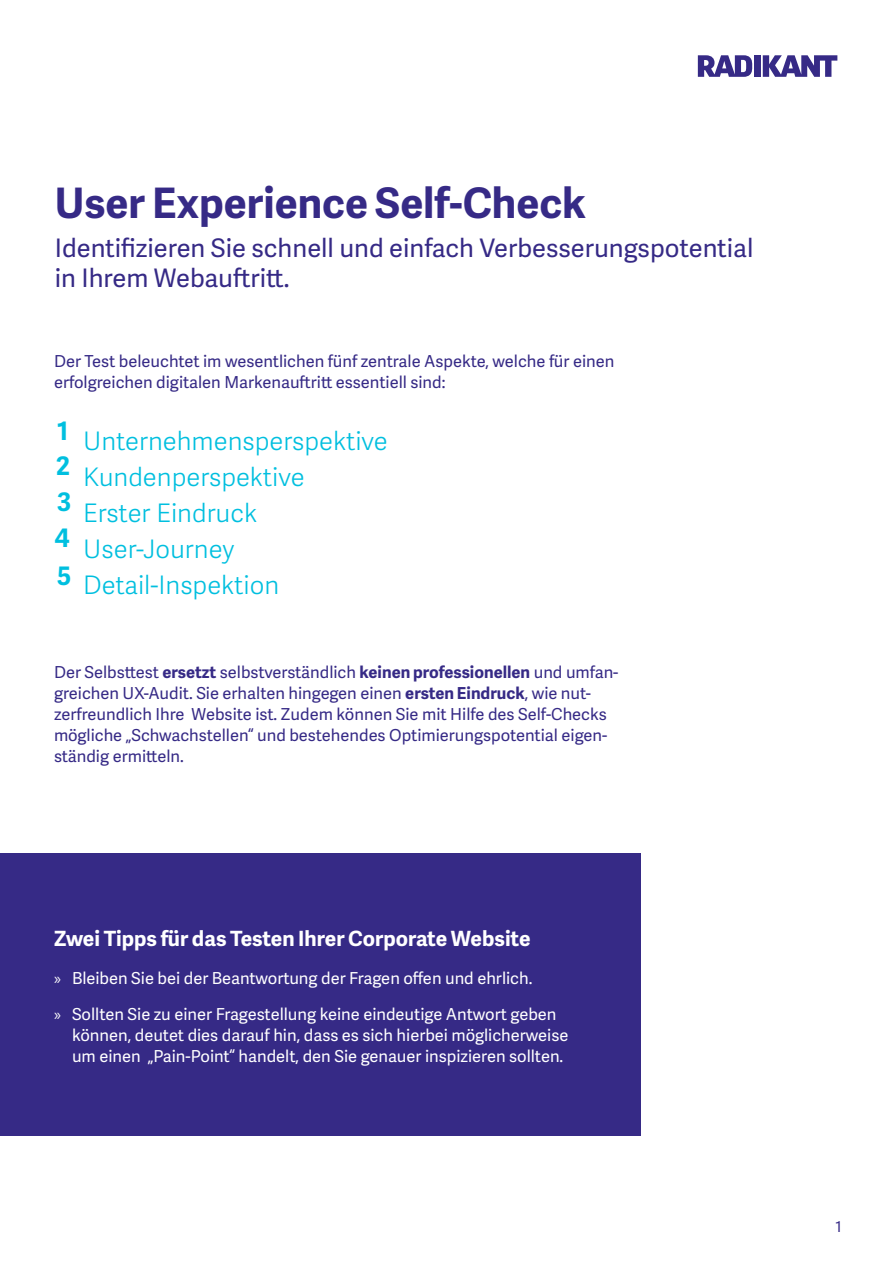
<style>
.page{position:relative;width:893px;height:1263px;background:#fff}
.page>*{position:absolute;margin:0;border:0;box-sizing:border-box;transform-origin:0 0}
.t1{font:700 42px "Adelle Sans";color:#362a86}
.t2{font:300 25.5px/36px "Adelle Sans";color:#00bfdf}
.t3{font:25.5px/30px "Adelle Sans";color:#362a86}
.t4{font:700 25.5px/36.3px "Adelle Sans";color:#00bfdf;text-align:justify}
.t5{font:700 21px "Adelle Sans";color:#fff}
.t6{font:16.5px/21px "Adelle Sans";color:#362a86}
.t7{font:16.5px/36px "Adelle Sans";color:#fff}
.t8{font:15px "Adelle Sans";color:#362a86}
.s1{font-weight:700}
.s2{font-family:"Myriad Pro"}
</style>
<div class="page">
<div style="left:754px;top:55px;width:6px;height:22px;background:#362a86"></div>
<svg style="left:698px;top:55px;width:54px;height:22px"></svg>
<svg style="left:763px;top:55px;width:74px;height:22px"></svg>
<div style="left:0;top:854px;width:641px;height:282px;background:#362a86"></div>
<h1 class="t1" style="left:55px;top:173px;width:533px">User Experience Self-Check</h1>
<h2 class="t3" style="left:55px;top:232px;width:700px">Identifizieren Sie schnell und einfach Verbesserungspotential in Ihrem Webauftritt.</h2>
<p class="t6" style="left:54px;top:351px;width:562px">Der Test beleuchtet im wesentlichen fünf zentrale Aspekte, welche für einen erfolgreichen digitalen Markenauftritt essentiell sind:</p>
<h2 class="t2" style="left:83px;top:422px;width:306px">Unternehmensperspektive<br>Kundenperspektive<br>Erster Eindruck<br>User-Journey<br>Detail-Inspektion</h2>
<h2 class="t4" style="left:55px;top:411px;width:18px">1<br>2<br>3<br>4<br>5</h2>
<p class="t6" style="left:54px;top:661px;width:566px">Der Selbsttest <span class="s1">ersetzt</span> selbstverständlich <span class="s1">keinen professionellen</span> und umfan&shy;greichen UX-Audit. Sie erhalten hingegen einen <span class="s1">ersten Eindruck</span>, wie nut&shy;zerfreundlich Ihre Website ist. Zudem können Sie mit Hilfe des Self-Checks mögliche „Schwachstellen“ und bestehendes Optimierungspotential eigen&shy;ständig ermitteln.</p>
<p class="t5" style="left:54px;top:923px;width:478px">Zwei Tipps für das Testen Ihrer Corporate Website</p>
<p class="t7" style="left:54px;top:959px;width:504px"><span class="s2">»</span> Bleiben Sie bei der Beantwortung der Fragen offen und ehrlich.<br><span class="s2">»</span> Sollten Sie zu einer Fragestellung keine eindeutige Antwort geben</p>
<p class="t7" style="left:72px;top:1024px;width:498px;line-height:21px">können, deutet dies darauf hin, dass es sich hierbei möglicherweise um einen „Pain-Point“ handelt, den Sie genauer inspizieren sollten.</p>
<p class="t8" style="left:835px;top:1215px;width:8px">1</p>
</div>
